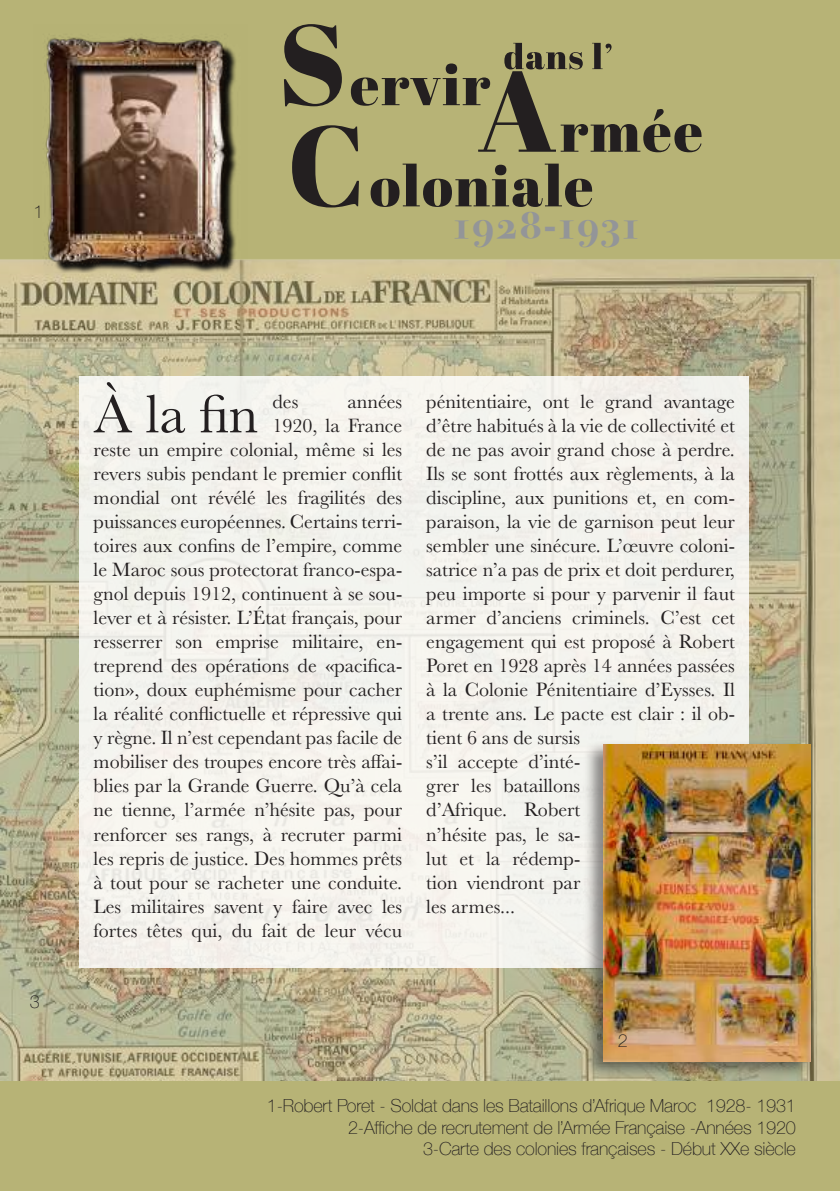
<style>
.page{position:relative;width:840px;height:1191px;background:#fff}
.page>*{position:absolute;margin:0;border:0;box-sizing:border-box;transform-origin:0 0}
.t1{font:56.2px "Baskerville";color:#231f20}
.t2{font:700 40px "Bodoni Svty Two OSITCTT";letter-spacing:.075em;color:#939598}
.t3{font:20px/24px "Baskerville";color:#231f20;text-align:right}
.t4{font:100 18px/21.6px "Helvetica Neue";letter-spacing:-.01em;color:#231f20;text-align:right}
</style>
<div class="page">
<div style="left:0;top:0;width:839px;height:1191px;background:#b7b376"></div>
<img style="left:0;top:132px;width:839px;height:948px">
<div style="left:80px;top:376px;width:668px;height:591px;background:#f4f3ee"></div>
<div style="left:66px;top:362px;width:696px;height:619px;border:28px solid #fff"></div>
<div style="left:583px;top:740px;width:229px;height:338px;background:#231f20;opacity:.51"></div>
<img style="left:603px;top:744px;width:207px;height:317px">
<img style="left:33px;top:37px;width:215px;height:236px">
<svg style="left:284px;top:24px;width:417px;height:183px"></svg>
<p class="t4" style="left:33px;top:200px;width:12px">1</p>
<p class="t4" style="left:30px;top:991px;width:12px">3</p>
<h2 class="t2" style="left:454px;top:208px;width:186px">1928-1931</h2>
<h1 class="t1" style="left:94px;top:378px;width:166px">À la fin</h1>
<p class="t3" style="left:94px;top:392px;width:310px">années<br>1920, la France<br>reste un empire colonial, même si les revers subis pendant le premier conflit mondial ont révélé les fragilités des puissances européennes. Certains terri&shy;toires aux confins de l’empire, comme le Maroc sous protectorat franco-espa&shy;gnol depuis 1912, continuent à se sou&shy;lever et à résister. L’État français, pour resserrer son emprise militaire, en&shy;treprend des opérations de «pacifica&shy;tion», doux euphémisme pour cacher la réalité conflictuelle et répressive qui y règne. Il n’est cependant pas facile de mobiliser des troupes encore très affai&shy;blies par la Grande Guerre. Qu’à cela ne tienne, l’armée n’hésite pas, pour renforcer ses rangs, à recruter parmi les repris de justice. Des hommes prêts à tout pour se racheter une conduite.<br>Les militaires savent y faire avec les fortes têtes qui, du fait de leur vécu</p>
<p class="t3" style="left:426px;top:390px;width:310px;text-align:left">pénitentiaire, ont le grand avantage d’être habitués à la vie de collectivité et de ne pas avoir grand chose à perdre.<br>Ils se sont frottés aux règlements, à la discipline, aux punitions et, en com&shy;paraison, la vie de garnison peut leur sembler une sinécure. L’œuvre coloni&shy;satrice n’a pas de prix et doit perdurer, peu importe si pour y parvenir il faut armer d’anciens criminels. C’est cet engagement qui est proposé à Robert<br>Poret en 1928 après 14 années passées à la Colonie Pénitentiaire d’Eysses. Il a trente ans. Le pacte est clair : il ob&shy;tient 6 ans de sursis<br>s’il accepte d’inté-<br>grer les bataillons<br>d’Afrique. Robert<br>n’hésite pas, le sa-<br>lut et la rédemp-<br>tion viendront par<br>les armes...</p>
<p class="t3" style="left:272px;top:392px;width:27px">des</p>
<p class="t4" style="left:617px;top:1029px;width:12px">2</p>
<p class="t4" style="left:267px;top:1094px;width:530px">1-Robert Poret - Soldat dans les Bataillons d’Afrique Maroc 1928- 1931<br>2-Affiche de recrutement de l’Armée Française -Années 1920<br>3-Carte des colonies françaises - Début XXe siècle</p>
</div>
